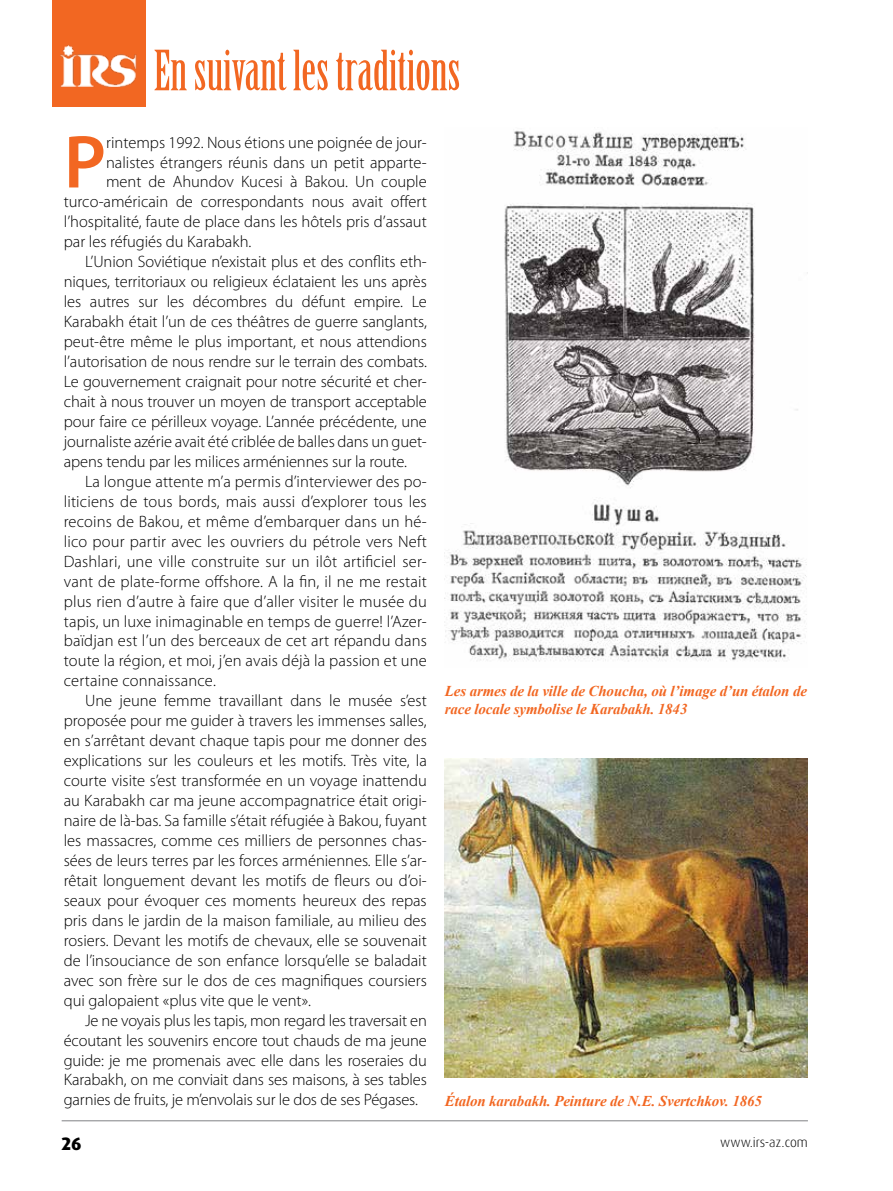
<style>
.page{position:relative;width:893px;height:1191px;background:#fff}
.page>*{position:absolute;margin:0;border:0;box-sizing:border-box;transform-origin:0 0}
.t1{font:600 75.75px "Myriad Pro";color:#f26722}
.t2{font:54.15px "Birch Std";color:#f26722}
.t3{font:800 18px "Dax Pro";color:#000}
.t4{font:300 16.5px "Myriad Pro";color:#000}
.t5{font:italic 700 15px/18px "Times New Roman";letter-spacing:-.01em;color:#f26722}
.t6{font:300 13.5px "Dax Pro";color:#000}
</style>
<div class="page">
<hr style="left:62px;top:1120px;width:746px;height:1px;background:#808285">
<div style="left:52px;top:0;width:94px;height:106px;background:#f26722"></div>
<img style="left:60px;top:45px;width:77px;height:41px">
<img style="left:445px;top:758px;width:363px;height:319px">
<img style="left:445px;top:131px;width:363px;height:531px">
<h2 class="t2" style="left:154px;top:40px;width:308px">En suivant les traditions</h2>
<h1 class="t1" style="left:64px;top:114px;width:44px">P</h1>
<p class="t4" style="left:106px;top:133px;width:322px">rintemps 1992. Nous étions une poignée de jour-</p>
<p class="t4" style="left:106px;top:153px;width:322px">nalistes étrangers réunis dans un petit apparte-</p>
<p class="t4" style="left:106px;top:173px;width:322px">ment de Ahundov Kucesi à Bakou. Un couple</p>
<p class="t4" style="left:64px;top:193px;width:365px">turco-américain de correspondants nous avait offert</p>
<p class="t4" style="left:64px;top:213px;width:365px">l’hospitalité, faute de place dans les hôtels pris d’assaut</p>
<p class="t4" style="left:64px;top:233px;width:189px">par les réfugiés du Karabakh.</p>
<p class="t4" style="left:85px;top:253px;width:343px">L’Union Soviétique n’existait plus et des conflits eth-</p>
<p class="t4" style="left:64px;top:273px;width:365px">niques, territoriaux ou religieux éclataient les uns après</p>
<p class="t4" style="left:64px;top:293px;width:365px">les autres sur les décombres du défunt empire. Le</p>
<p class="t4" style="left:64px;top:312px;width:365px">Karabakh était l’un de ces théâtres de guerre sanglants,</p>
<p class="t4" style="left:64px;top:332px;width:365px">peut-être même le plus important, et nous attendions</p>
<p class="t4" style="left:64px;top:352px;width:365px">l’autorisation de nous rendre sur le terrain des combats.</p>
<p class="t4" style="left:64px;top:372px;width:365px">Le gouvernement craignait pour notre sécurité et cher-</p>
<p class="t4" style="left:64px;top:392px;width:365px">chait à nous trouver un moyen de transport acceptable</p>
<p class="t4" style="left:64px;top:412px;width:365px">pour faire ce périlleux voyage. L’année précédente, une</p>
<p class="t4" style="left:64px;top:432px;width:365px">journaliste azérie avait été criblée de balles dans un guet-</p>
<p class="t4" style="left:64px;top:452px;width:345px">apens tendu par les milices arméniennes sur la route.</p>
<p class="t4" style="left:85px;top:472px;width:343px">La longue attente m’a permis d’interviewer des po-</p>
<p class="t4" style="left:64px;top:492px;width:365px">liticiens de tous bords, mais aussi d’explorer tous les</p>
<p class="t4" style="left:64px;top:512px;width:365px">recoins de Bakou, et même d’embarquer dans un hé-</p>
<p class="t4" style="left:64px;top:532px;width:365px">lico pour partir avec les ouvriers du pétrole vers Neft</p>
<p class="t4" style="left:64px;top:552px;width:365px">Dashlari, une ville construite sur un ilôt artificiel ser-</p>
<p class="t4" style="left:64px;top:572px;width:365px">vant de plate-forme offshore. A la fin, il ne me restait</p>
<p class="t4" style="left:64px;top:592px;width:365px">plus rien d’autre à faire que d’aller visiter le musée du</p>
<p class="t4" style="left:64px;top:612px;width:365px">tapis, un luxe inimaginable en temps de guerre! l’Azer-</p>
<p class="t4" style="left:64px;top:632px;width:365px">baïdjan est l’un des berceaux de cet art répandu dans</p>
<p class="t4" style="left:64px;top:652px;width:365px">toute la région, et moi, j’en avais déjà la passion et une</p>
<p class="t4" style="left:64px;top:672px;width:154px">certaine connaissance.</p>
<p class="t4" style="left:85px;top:691px;width:343px">Une jeune femme travaillant dans le musée s’est</p>
<p class="t4" style="left:64px;top:711px;width:365px">proposée pour me guider à travers les immenses salles,</p>
<p class="t4" style="left:64px;top:731px;width:365px">en s’arrêtant devant chaque tapis pour me donner des</p>
<p class="t4" style="left:64px;top:751px;width:365px">explications sur les couleurs et les motifs. Très vite, la</p>
<p class="t4" style="left:64px;top:771px;width:365px">courte visite s’est transformée en un voyage inattendu</p>
<p class="t4" style="left:64px;top:791px;width:365px">au Karabakh car ma jeune accompagnatrice était origi-</p>
<p class="t4" style="left:64px;top:811px;width:365px">naire de là-bas. Sa famille s’était réfugiée à Bakou, fuyant</p>
<p class="t4" style="left:64px;top:831px;width:365px">les massacres, comme ces milliers de personnes chas-</p>
<p class="t4" style="left:64px;top:851px;width:365px">sées de leurs terres par les forces arméniennes. Elle s’ar-</p>
<p class="t4" style="left:64px;top:871px;width:364px">rêtait longuement devant les motifs de fleurs ou d’oi-</p>
<p class="t4" style="left:64px;top:891px;width:365px">seaux pour évoquer ces moments heureux des repas</p>
<p class="t4" style="left:64px;top:911px;width:365px">pris dans le jardin de la maison familiale, au milieu des</p>
<p class="t4" style="left:64px;top:931px;width:365px">rosiers. Devant les motifs de chevaux, elle se souvenait</p>
<p class="t4" style="left:64px;top:951px;width:365px">de l’insouciance de son enfance lorsqu’elle se baladait</p>
<p class="t4" style="left:64px;top:971px;width:365px">avec son frère sur le dos de ces magnifiques coursiers</p>
<p class="t4" style="left:64px;top:991px;width:249px">qui galopaient «plus vite que le vent».</p>
<p class="t4" style="left:85px;top:1011px;width:343px">Je ne voyais plus les tapis, mon regard les traversait en</p>
<p class="t4" style="left:64px;top:1031px;width:365px">écoutant les souvenirs encore tout chauds de ma jeune</p>
<p class="t4" style="left:64px;top:1051px;width:365px">guide: je me promenais avec elle dans les roseraies du</p>
<p class="t4" style="left:64px;top:1071px;width:365px">Karabakh, on me conviait dans ses maisons, à ses tables</p>
<p class="t4" style="left:64px;top:1090px;width:356px">garnies de fruits, je m’envolais sur le dos de ses Pégases.</p>
<p class="t5" style="left:445px;top:681px;width:364px">Les armes de la ville de Choucha, où l’image d’un étalon de race locale symbolise le Karabakh. 1843</p>
<p class="t5" style="left:445px;top:1091px;width:319px">Étalon karabakh. Peinture de N.E. Svertchkov. 1865</p>
<p class="t3" style="left:62px;top:1131px;width:21px">26</p>
<p class="t6" style="left:720px;top:1133px;width:89px">www.irs-az.com</p>
</div>
